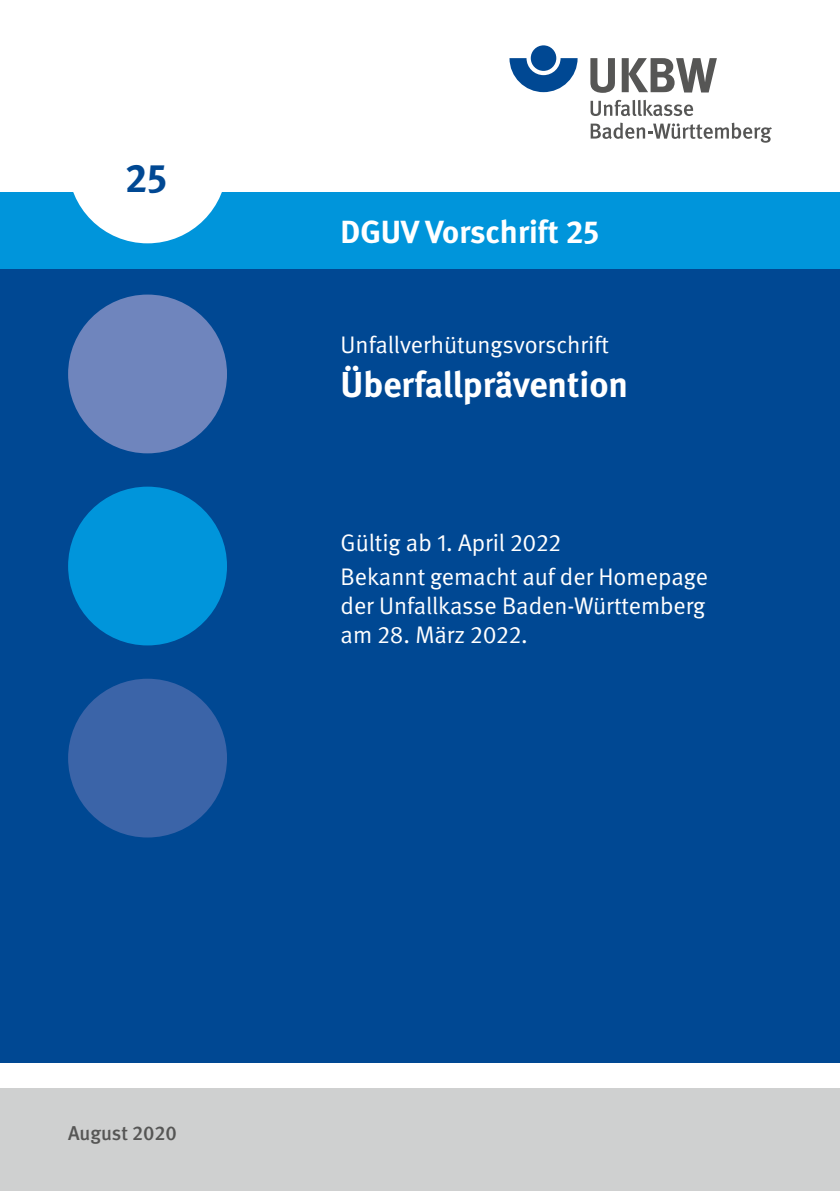
<style>
.page{position:relative;width:840px;height:1191px;background:#fff}
.page>*{position:absolute;margin:0;border:0;box-sizing:border-box;transform-origin:0 0}
.t1{font:700 40px "DGUV Meta";color:#004893}
.U1_bis_U4_Seite3_Titel{font:700 36px "DGUV Meta";color:#fff}
.U1_bis_U4_Seite3_BestNr_Balken{font:700 32px "DGUV Meta";color:#fff}
.Fließtext_FT{font:24px/28.8px "DGUV Meta";color:#fff;text-align:justify}
.U1_bis_U4_Seite3_SubTitel{font:24px "DGUV Meta";color:#fff}
.U1_bis_U4_Seite3_Ausgabe{font:500 20px "DGUV Meta";color:#565655}
</style>
<div class="page">
<div style="left:0;top:261px;width:839px;height:801px;background:#004893"></div>
<div style="left:0;top:192px;width:839px;height:77px;background:#0095db"></div>
<div style="left:68px;top:486px;width:159px;height:159px;background:#0095db;border-radius:50%"></div>
<div style="left:68px;top:294px;width:159px;height:159px;background:#6f85bd;border-radius:50%"></div>
<div style="left:68px;top:678px;width:159px;height:159px;background:#3b64a8;border-radius:50%"></div>
<div style="left:68px;top:85px;width:159px;height:158px;background:#fff;border-radius:50%"></div>
<div style="left:0;top:1089px;width:839px;height:102px;background:#cfd0d0"></div>
<svg style="left:509px;top:58px;width:68px;height:34px"></svg>
<div style="left:530px;top:45px;width:26px;height:26px;background:#004893;border-radius:50%"></div>
<svg style="left:590px;top:58px;width:24px;height:35px"></svg>
<svg style="left:621px;top:58px;width:95px;height:34px"></svg>
<svg style="left:590px;top:100px;width:102px;height:16px"></svg>
<svg style="left:590px;top:123px;width:181px;height:20px"></svg>
<h1 class="t1" style="left:125px;top:154px;width:43px">25</h1>
<p class="U1_bis_U4_Seite3_BestNr_Balken" style="left:340px;top:212px;width:260px">DGUV Vorschrift 25</p>
<h1 class="U1_bis_U4_Seite3_SubTitel" style="left:340px;top:330px;width:270px">Unfallverhütungsvorschrift</h1>
<h1 class="U1_bis_U4_Seite3_Titel" style="left:340px;top:363px;width:289px">Überfallprävention</h1>
<p class="Fließtext_FT" style="left:340px;top:528px;width:222px">Gültig ab 1. April 2022</p>
<p class="Fließtext_FT" style="left:340px;top:563px;width:369px">Bekannt gemacht auf der Homepage der Unfallkasse Baden-Württemberg am 28. März 2022.</p>
<p class="U1_bis_U4_Seite3_Ausgabe" style="left:68px;top:1121px;width:110px">August 2020</p>
</div>
